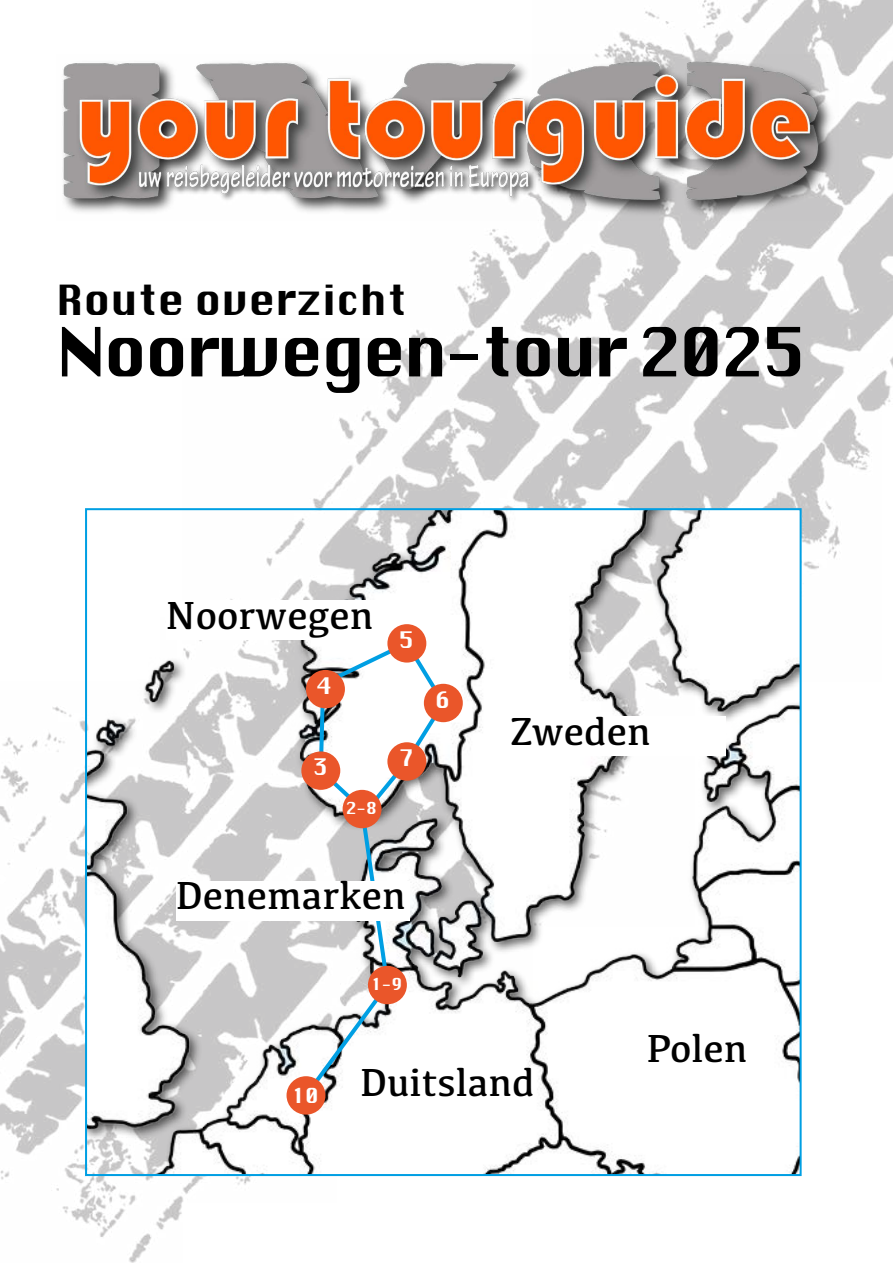
<style>
.page{position:relative;width:893px;height:1263px;background:#fff}
.page>*{position:absolute;margin:0;border:0;box-sizing:border-box;transform-origin:0 0}
.t1{font:66px "Krungthep";letter-spacing:-.04em;color:#000}
.t2{font:40.5px "Kefa";color:#000}
.t3{font:40.5px "Krungthep";color:#000}
.t4{font:22.2px "Krungthep";color:#fff}
.t5{font:20.25px "Krungthep";color:#fff}
.t6{font:16.2px "Krungthep";color:#fff}
</style>
<div class="page">
<img style="left:0;top:0;width:893px;height:1263px">
<img style="left:56px;top:54px;width:783px;height:166px">
<img style="left:88px;top:511px;width:711px;height:662px">
<svg style="left:300px;top:638px;width:148px;height:463px"></svg>
<div style="left:368px;top:966px;width:39px;height:38px;background:#ea562a;border-radius:50%"></div>
<div style="left:287px;top:1076px;width:38px;height:38px;background:#ea562a;border-radius:50%"></div>
<div style="left:343px;top:790px;width:39px;height:38px;background:#ea562a;border-radius:50%"></div>
<div style="left:301px;top:751px;width:39px;height:39px;background:#ea562a;border-radius:50%"></div>
<div style="left:306px;top:670px;width:39px;height:38px;background:#ea562a;border-radius:50%"></div>
<div style="left:387px;top:624px;width:39px;height:38px;background:#ea562a;border-radius:50%"></div>
<div style="left:424px;top:684px;width:39px;height:38px;background:#ea562a;border-radius:50%"></div>
<div style="left:387px;top:742px;width:39px;height:39px;background:#ea562a;border-radius:50%"></div>
<div style="left:360px;top:1068px;width:175px;height:42px;background:#fff"></div>
<div style="left:646px;top:1034px;width:109px;height:42px;background:#fff"></div>
<div style="left:166px;top:600px;width:215px;height:40px;background:#fff"></div>
<div style="left:176px;top:881px;width:234px;height:40px;background:#fff"></div>
<div style="left:510px;top:716px;width:216px;height:40px;background:#fff"></div>
<p class="t3" style="left:56px;top:278px;width:352px">Route overzicht</p>
<h1 class="t1" style="left:56px;top:315px;width:751px">Noorwegen-tour 2025</h1>
<p class="t2" style="left:166px;top:590px;width:209px">Noorwegen</p>
<p class="t4" style="left:317px;top:673px;width:16px">4</p>
<p class="t4" style="left:313px;top:755px;width:16px">3</p>
<p class="t6" style="left:346px;top:799px;width:32px">2-8</p>
<p class="t4" style="left:399px;top:627px;width:16px">5</p>
<p class="t4" style="left:399px;top:746px;width:16px">7</p>
<p class="t4" style="left:435px;top:687px;width:16px">6</p>
<p class="t2" style="left:176px;top:870px;width:232px">Denemarken</p>
<p class="t6" style="left:371px;top:975px;width:32px">1-9</p>
<p class="t2" style="left:510px;top:706px;width:142px">Zweden</p>
<p class="t2" style="left:646px;top:1023px;width:103px">Polen</p>
<p class="t5" style="left:292px;top:1084px;width:28px">10</p>
<p class="t2" style="left:360px;top:1057px;width:176px">Duitsland</p>
</div>
